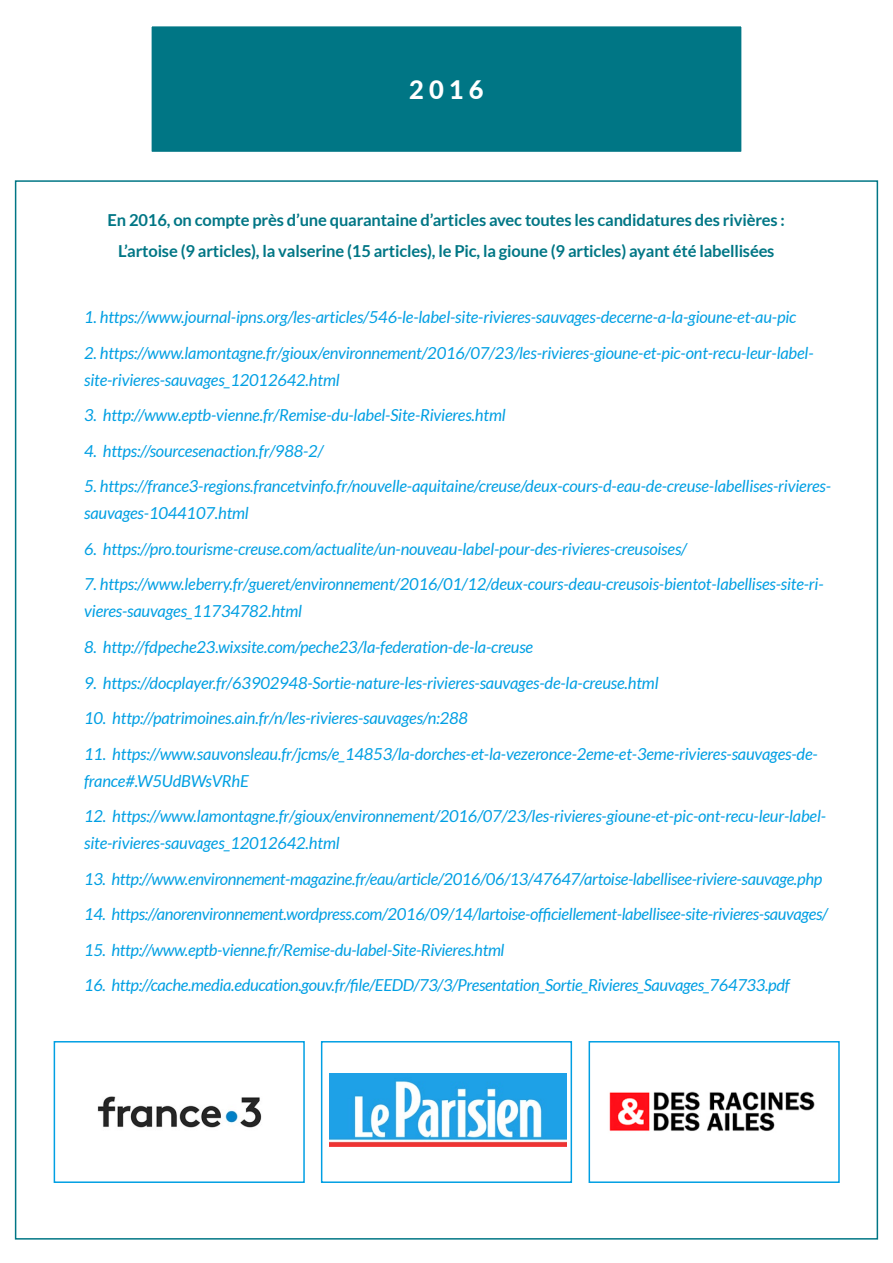
<style>
.page{position:relative;width:893px;height:1263px;background:#fff}
.page>*{position:absolute;margin:0;border:0;box-sizing:border-box;transform-origin:0 0}
.t1{font:800 25.5px "Lato";color:#fff}
.t2{font:italic 16.5px/27px "Lato";letter-spacing:-.01em;color:#009fe3}
.t3{font:700 16.5px/31px "Lato";letter-spacing:-.01em;color:#007685;text-align:center}
</style>
<div class="page">
<div style="left:150px;top:25px;width:593px;height:128px;background:#007685"></div>
<div style="left:149px;top:23px;width:595px;height:132px;border:3px solid #fff"></div>
<img style="left:609px;top:1091px;width:206px;height:40px">
<div style="left:589px;top:1041px;width:251px;height:142px;border:2px solid #009fe3"></div>
<img style="left:97px;top:1096px;width:165px;height:32px">
<div style="left:54px;top:1041px;width:251px;height:142px;border:2px solid #009fe3"></div>
<img style="left:330px;top:1073px;width:236px;height:74px">
<div style="left:321px;top:1041px;width:251px;height:142px;border:2px solid #009fe3"></div>
<h1 class="t1" style="left:409px;top:71px;width:76px">2016</h1>
<p class="t3" style="left:108px;top:204px;width:679px">En 2016, on compte près d’une quarantaine d’articles avec toutes les candidatures des rivières :<br>L’artoise (9 articles), la valserine (15 articles), le Pic, la gioune (9 articles) ayant été labellisées</p>
<p class="t2" style="left:84px;top:304px;width:714px">1. https://www.journal-ipns.org/les-articles/546-le-label-site-rivieres-sauvages-decerne-a-la-gioune-et-au-pic</p>
<p class="t2" style="left:84px;top:340px;width:731px">2. https://www.lamontagne.fr/gioux/environnement/2016/07/23/les-rivieres-gioune-et-pic-ont-recu-leur-label&shy;site-rivieres-sauvages_12012642.html</p>
<p class="t2" style="left:84px;top:402px;width:423px">3. http://www.eptb-vienne.fr/Remise-du-label-Site-Rivieres.html</p>
<p class="t2" style="left:84px;top:438px;width:241px">4. https://sourcesenaction.fr/988-2/</p>
<p class="t2" style="left:84px;top:473px;width:748px">5. https://france3-regions.francetvinfo.fr/nouvelle-aquitaine/creuse/deux-cours-d-eau-de-creuse-labellises-rivieres&shy;sauvages-1044107.html</p>
<p class="t2" style="left:84px;top:536px;width:604px">6. https://pro.tourisme-creuse.com/actualite/un-nouveau-label-pour-des-rivieres-creusoises/</p>
<p class="t2" style="left:84px;top:571px;width:741px">7. https://www.leberry.fr/gueret/environnement/2016/01/12/deux-cours-deau-creusois-bientot-labellises-site-ri&shy;vieres-sauvages_11734782.html</p>
<p class="t2" style="left:84px;top:634px;width:451px">8. http://fdpeche23.wixsite.com/peche23/la-federation-de-la-creuse</p>
<p class="t2" style="left:84px;top:669px;width:576px">9. https://docplayer.fr/63902948-Sortie-nature-les-rivieres-sauvages-de-la-creuse.html</p>
<p class="t2" style="left:84px;top:705px;width:385px">10. http://patrimoines.ain.fr/n/les-rivieres-sauvages/n:288</p>
<p class="t2" style="left:84px;top:740px;width:735px">11. https://www.sauvonsleau.fr/jcms/e_14853/la-dorches-et-la-vezeronce-2eme-et-3eme-rivieres-sauvages-de&shy;france#.W5UdBWsVRhE</p>
<p class="t2" style="left:84px;top:803px;width:743px">12. https://www.lamontagne.fr/gioux/environnement/2016/07/23/les-rivieres-gioune-et-pic-ont-recu-leur-label&shy;site-rivieres-sauvages_12012642.html</p>
<p class="t2" style="left:84px;top:865px;width:740px">13. http://www.environnement-magazine.fr/eau/article/2016/06/13/47647/artoise-labellisee-riviere-sauvage.php</p>
<p class="t2" style="left:84px;top:901px;width:745px">14. https://anorenvironnement.wordpress.com/2016/09/14/lartoise-officiellement-labellisee-site-rivieres-sauvages/</p>
<p class="t2" style="left:84px;top:936px;width:422px">15. http://www.eptb-vienne.fr/Remise-du-label-Site-Rivieres.html</p>
<p class="t2" style="left:84px;top:972px;width:707px">16. http://cache.media.education.gouv.fr/file/EEDD/73/3/Presentation_Sortie_Rivieres_Sauvages_764733.pdf</p>
</div>
